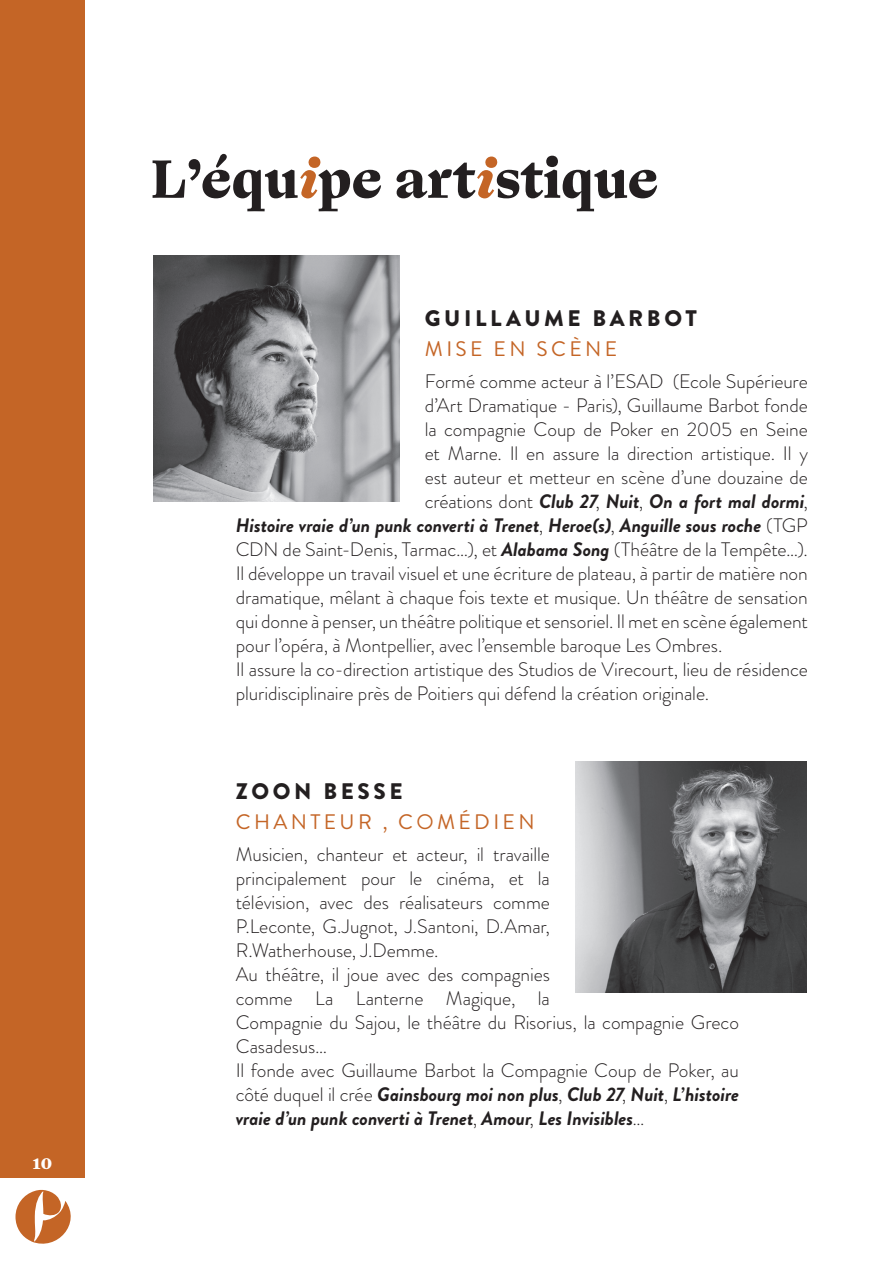
<style>
.page{position:relative;width:893px;height:1263px;background:#fff}
.page>*{position:absolute;margin:0;border:0;box-sizing:border-box;transform-origin:0 0}
.t1{font:800 54px "Ogg Text";letter-spacing:-.01em;color:#231f20}
.t2{font:900 22.5px "Brandon Grotesque";letter-spacing:.16em;color:#231f20}
.t3{font:21px "Brandon Grotesque";letter-spacing:.16em;color:#c46526}
.t4{font:300 19.5px/24px "Brandon Grotesque";letter-spacing:-.005em;color:#231f20}
.t5{font:italic 700 19.5px "Brandon Grotesque";letter-spacing:-.005em;color:#231f20}
.t6{font:800 18px "Ogg Text";color:#fff}
.s1{font-style:italic;color:#c46526}
.s2{font-weight:300;font-style:normal}
.s3{font-weight:700;font-style:italic}
</style>
<div class="page">
<div style="left:0;top:0;width:85px;height:1178px;background:#c46526"></div>
<svg style="left:15px;top:1190px;width:56px;height:54px"></svg>
<img style="left:153px;top:255px;width:246px;height:246px">
<img style="left:575px;top:761px;width:232px;height:231px">
<p class="t6" style="left:33px;top:1151px;width:21px">10</p>
<h1 class="t1" style="left:151px;top:144px;width:509px">L’équ<span class="s1">i</span>pe art<span class="s1">i</span>stique</h1>
<p class="t2" style="left:425px;top:302px;width:274px">GUILLAUME BARBOT</p>
<p class="t3" style="left:425px;top:334px;width:194px">MISE EN SCÈNE</p>
<p class="t4" style="left:425px;top:370px;width:385px">Formé comme acteur à l’ESAD (Ecole Supérieure</p>
<p class="t4" style="left:425px;top:394px;width:385px">d’Art Dramatique - Paris), Guillaume Barbot fonde</p>
<p class="t4" style="left:425px;top:418px;width:385px">la compagnie Coup de Poker en 2005 en Seine</p>
<p class="t4" style="left:425px;top:442px;width:385px">et Marne. Il en assure la direction artistique. Il y</p>
<p class="t4" style="left:425px;top:466px;width:385px">est auteur et metteur en scène d’une douzaine de</p>
<p class="t5" style="left:425px;top:488px;width:385px"><span class="s2">créations dont</span> Club 27<span class="s2">,</span> Nuit<span class="s2">,</span> On a fort mal dormi<span class="s2">,</span></p>
<p class="t5" style="left:236px;top:512px;width:574px">Histoire vraie d’un punk converti à Trenet<span class="s2">,</span> Heroe(s)<span class="s2">,</span> Anguille sous roche <span class="s2">(TGP</span></p>
<p class="t4" style="left:236px;top:538px;width:574px">CDN de Saint-Denis, Tarmac…), et <span class="s3">Alabama Song</span> (Théâtre de la Tempête…).</p>
<p class="t4" style="left:236px;top:562px;width:574px">Il développe un travail visuel et une écriture de plateau, à partir de matière non</p>
<p class="t4" style="left:236px;top:586px;width:574px">dramatique, mêlant à chaque fois texte et musique. Un théâtre de sensation</p>
<p class="t4" style="left:236px;top:610px;width:574px">qui donne à penser, un théâtre politique et sensoriel. Il met en scène également</p>
<p class="t4" style="left:236px;top:634px;width:488px">pour l’opéra, à Montpellier, avec l’ensemble baroque Les Ombres.</p>
<p class="t4" style="left:236px;top:658px;width:574px">Il assure la co-direction artistique des Studios de Virecourt, lieu de résidence</p>
<p class="t4" style="left:236px;top:682px;width:475px">pluridisciplinaire près de Poitiers qui défend la création originale.</p>
<p class="t2" style="left:236px;top:775px;width:168px">ZOON BESSE</p>
<p class="t3" style="left:236px;top:807px;width:300px">CHANTEUR , COMÉDIEN</p>
<p class="t4" style="left:236px;top:842px;width:505px">Musicien, chanteur et acteur, il travaille<br>principalement pour le cinéma, et la<br>télévision, avec des réalisateurs comme<br>P.Leconte, G.Jugnot, J.Santoni, D.Amar,<br>R.Watherhouse, J.Demme.<br>Au théâtre, il joue avec des compagnies<br>comme La Lanterne Magique, la<br>Compagnie du Sajou, le théâtre du Risorius, la compagnie Greco Casadesus…<br>Il fonde avec Guillaume Barbot la Compagnie Coup de Poker, au côté duquel il crée <span class="s3">Gainsbourg moi non plus</span>, <span class="s3">Club 27</span>, <span class="s3">Nuit</span>, <span class="s3">L’histoire vraie d’un punk converti à Trenet</span>, <span class="s3">Amour</span>, <span class="s3">Les Invisibles</span>…</p>
</div>
